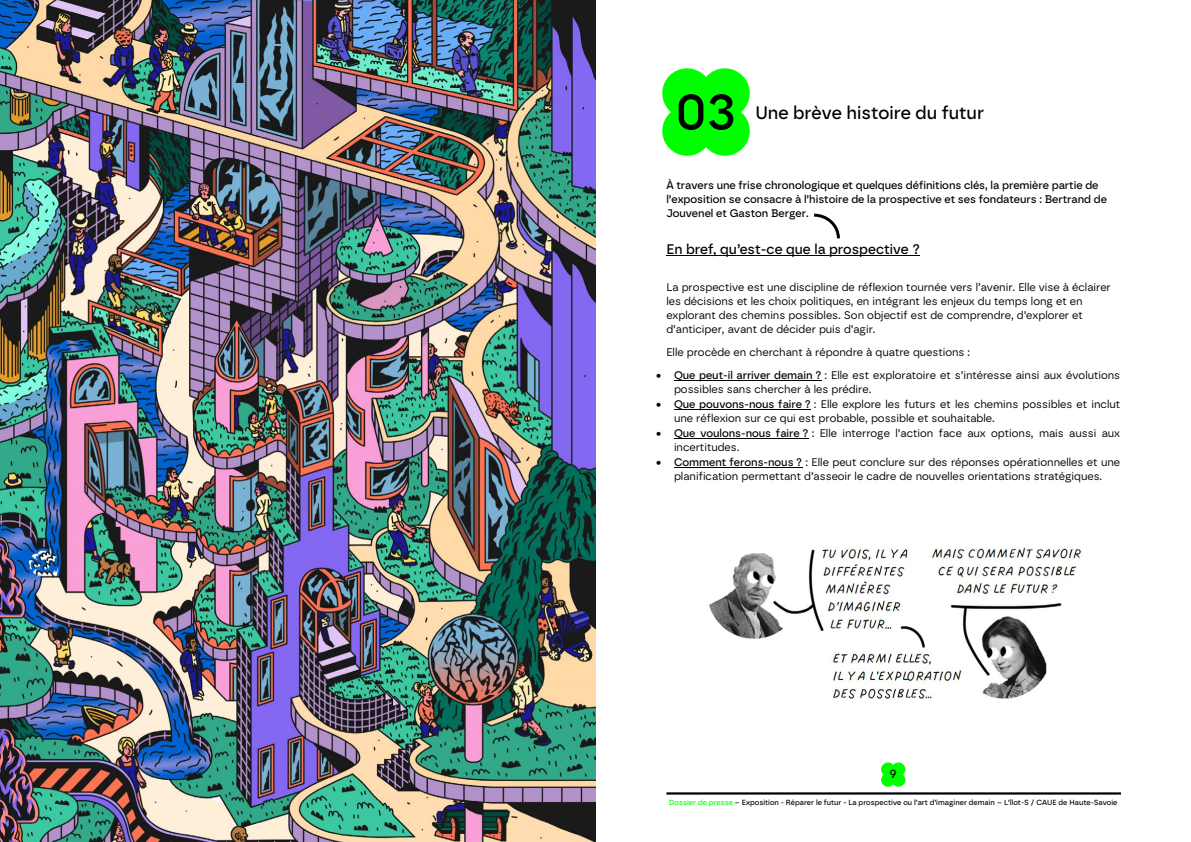
<style>
.page{position:relative;width:1191px;height:842px;background:#fff}
.page>*{position:absolute;margin:0;border:0;box-sizing:border-box;transform-origin:0 0}
.t1{font:500 18px "Borna";color:#000}
.t2{font:500 13.9px "Borna";letter-spacing:.005em;color:#000}
.t3{font:500 12.6px "Borna";color:#000}
.t4{font:11px/14.2px "Borna";color:#000}
.t5{font:500 11px/14.2px "Borna";color:#000}
.t6{font:500 7.4px "Borna";letter-spacing:.005em;color:#000}
.s1{font-weight:500}
.s2{color:#0f0}
</style>
<div class="page">
<img style="left:0;top:0;width:595px;height:842px">
<hr style="left:666px;top:255px;width:254px;height:1px;background:#000">
<hr style="left:674px;top:380px;width:147px;height:1px;background:#000">
<hr style="left:674px;top:409px;width:137px;height:1px;background:#000">
<hr style="left:674px;top:438px;width:134px;height:1px;background:#000">
<hr style="left:674px;top:467px;width:128px;height:1px;background:#000">
<svg style="left:814px;top:213px;width:26px;height:26px"></svg>
<img style="left:709px;top:547px;width:372px;height:152px">
<svg style="left:662px;top:68px;width:87px;height:88px;background:#1fe31f"></svg>
<svg style="left:881px;top:762px;width:24px;height:25px"></svg>
<hr style="left:666px;top:792px;width:455px;height:3px;background:#000">
<h1 class="t1" style="left:755px;top:102px;width:230px">Une brève histoire du futur</h1>
<p class="t5" style="left:666px;top:178px;width:442px">À travers une frise chronologique et quelques définitions clés, la première partie de l’exposition se consacre à l’histoire de la prospective et ses fondateurs : Bertrand de<br>Jouvenel et Gaston Berger.</p>
<p class="t2" style="left:666px;top:241px;width:255px">En bref, qu’est-ce que la prospective ?</p>
<p class="t4" style="left:666px;top:280px;width:446px">La prospective est une discipline de réflexion tournée vers l’avenir. Elle vise à éclairer les décisions et les choix politiques, en intégrant les enjeux du temps long et en explorant des chemins possibles. Son objectif est de comprendre, d’explorer et d’anticiper, avant de décider puis d’agir.</p>
<p class="t4" style="left:666px;top:345px;width:305px">Elle procède en cherchant à répondre à quatre questions :</p>
<p class="t4" style="left:674px;top:368px;width:448px;text-indent:-18px">• <span class="s1">Que peut-il arriver demain ?</span> : Elle est exploratoire et s’intéresse ainsi aux évolutions possibles sans chercher à les prédire.</p>
<p class="t4" style="left:674px;top:397px;width:447px;text-indent:-18px">• <span class="s1">Que pouvons-nous faire ?</span> : Elle explore les futurs et les chemins possibles et inclut une réflexion sur ce qui est probable, possible et souhaitable.</p>
<p class="t4" style="left:674px;top:426px;width:448px;text-indent:-18px">• <span class="s1">Que voulons-nous faire ?</span> : Elle interroge l’action face aux options, mais aussi aux incertitudes.</p>
<p class="t4" style="left:656px;top:455px;width:466px;text-align:center">• <span class="s1">Comment ferons-nous ?</span> : Elle peut conclure sur des réponses opérationnelles et une planification permettant d’asseoir le cadre de nouvelles orientations stratégiques.</p>
<p class="t3" style="left:889px;top:765px;width:9px">9</p>
<p class="t6" style="left:669px;top:797px;width:450px"><span class="s2">Dossier de presse</span> – Exposition - Réparer le futur - La prospective ou l’art d’imaginer demain – L’îlot-S / CAUE de Haute-Savoie</p>
<p class="t5" style="left:890px;top:766px;width:8px">9</p>
</div>
